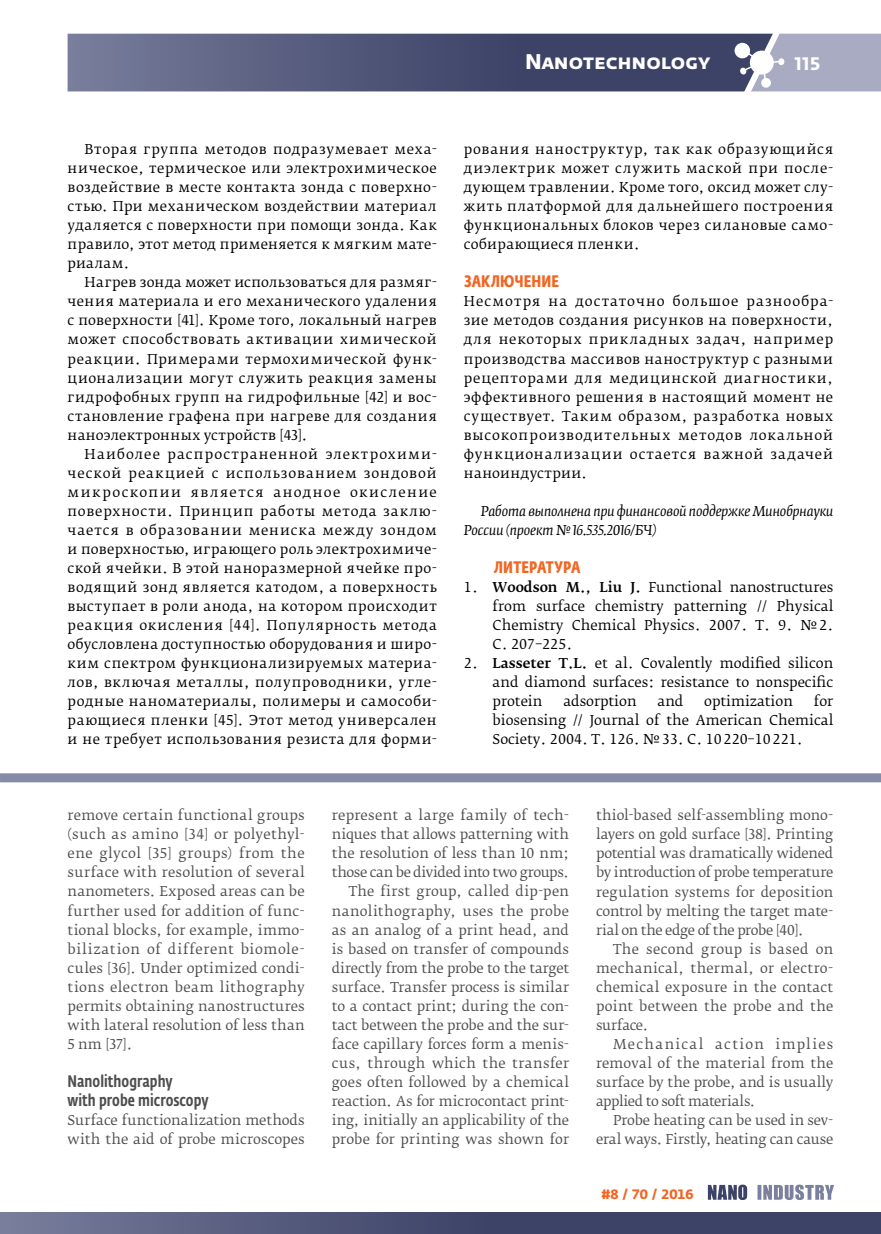
<style>
.page{position:relative;width:881px;height:1234px;background:#fff}
.page>*{position:absolute;margin:0;border:0;box-sizing:border-box;transform-origin:0 0}
.t1{font:700 21px "Fedra Sans Pro";color:#fff}
.t2{font:700 18px "Fedra Sans Alt Pro";color:#fff}
.t3{font:500 16.5px/19px "Fedra Sans Cond Pro";color:#4d4d4f}
.t4{font:700 16.5px "Fedra Sans Cond Pro";letter-spacing:.01em;color:#f26522}
.t5{font:13.5px/19px "Fedra Serif B Pro";letter-spacing:.01em;color:#000;text-align:justify}
.t6{font:13.5px/19px "Fedra Serif B Pro";color:#4d4d4f;text-align:justify}
.t7{font:italic 13.5px/19px "Fedra Serif B Pro";letter-spacing:-.005em;color:#000}
.t8{font:700 13.5px "Fedra Sans Alt Pro";color:#f26522}
.s1{font-weight:500}
</style>
<div class="page">
<svg style="left:68px;top:33px;width:812px;height:59px;background:#636886"></svg>
<div style="left:2px;top:1211px;width:878px;height:22px;background:linear-gradient(to right,#6c7191,#2e3559)"></div>
<hr style="left:0;top:1211px;width:2px;height:22px;background:#797e9c">
<svg style="left:757px;top:1184px;width:76px;height:15px"></svg>
<svg style="left:707px;top:1184px;width:39px;height:15px"></svg>
<div style="left:0;top:773px;width:880px;height:9px;background:#858aa6"></div>
<h1 class="t1" style="left:525px;top:49px;width:187px">Nanotechnology</h1>
<h2 class="t2" style="left:794px;top:52px;width:27px">115</h2>
<p class="t5" style="left:67px;top:140px;width:371px;text-indent:17px">Вторая группа методов подразумевает меха&shy;ническое, термическое или электрохимическое воздействие в месте контакта зонда с поверхно&shy;стью. При механическом воздействии материал удаляется с поверхности при помощи зонда. Как правило, этот метод применяется к мягким мате&shy;риалам.</p>
<p class="t5" style="left:67px;top:273px;width:370px;text-indent:17px">Нагрев зонда может использоваться для размяг&shy;чения материала и его механического удаления с поверхности [41]. Кроме того, локальный нагрев может способствовать активации химической реакции. Примерами термохимической функ&shy;ционализации могут служить реакция замены гидрофобных групп на гидрофильные [42] и вос&shy;становление графена при нагреве для создания наноэлектронных устройств [43].</p>
<p class="t5" style="left:67px;top:444px;width:370px;text-indent:17px">Наиболее распространенной электрохими&shy;ческой реакцией с использованием зондовой микроскопии является анодное окисление поверхности. Принцип работы метода заклю&shy;чается в образовании мениска между зондом и поверхностью, играющего роль электрохимиче&shy;ской ячейки. В этой наноразмерной ячейке про&shy;водящий зонд является катодом, а поверхность выступает в роли анода, на котором происходит реакция окисления [44]. Популярность метода обусловлена доступностью оборудования и широ&shy;ким спектром функционализируемых материа&shy;лов, включая металлы, полупроводники, угле&shy;родные наноматериалы, полимеры и самособи&shy;рающиеся пленки [45]. Этот метод универсален и не требует использования резиста для форми-</p>
<p class="t5" style="left:463px;top:140px;width:370px">рования наноструктур, так как образующийся диэлектрик может служить маской при после&shy;дующем травлении. Кроме того, оксид может слу&shy;жить платформой для дальнейшего построения функциональных блоков через силановые само&shy;собирающиеся пленки.</p>
<p class="t4" style="left:464px;top:271px;width:97px">Заключение</p>
<p class="t5" style="left:464px;top:292px;width:371px">Несмотря на достаточно большое разнообра&shy;зие методов создания рисунков на поверхности, для некоторых прикладных задач, например производства массивов наноструктур с разными рецепторами для медицинской диагностики, эффективного решения в настоящий момент не существует. Таким образом, разработка новых высокопроизводительных методов локальной функционализации остается важной задачей наноиндустрии.</p>
<p class="t7" style="left:464px;top:501px;width:371px;text-indent:17px">Работа выполнена при финансовой поддержке Минобрнауки<br>России (проект №16.535.2016/БЧ)</p>
<p class="t4" style="left:493px;top:557px;width:88px">Литература</p>
<p class="t5" style="left:492px;top:577px;width:342px;text-indent:-29px">1. <span class="s1">Woodson M., Liu J.</span> Functional nanostructures from surface chemistry patterning // Physical Chemistry Chemical Physics. 2007. Т. 9. №2.<br>С. 207–225.</p>
<p class="t5" style="left:492px;top:653px;width:342px;text-indent:-29px">2. <span class="s1">Lasseter T.L.</span> et al. Covalently modified silicon and diamond surfaces: resistance to nonspecific protein</p>
<p class="t5" style="left:492px;top:691px;width:342px;text-indent:321px">for biosensing // Journal of the American Chemical Society. 2004. Т. 126. №33. С. 10220–10221.</p>
<p class="t5" style="left:563px;top:691px;width:75px">adsorption</p>
<p class="t5" style="left:657px;top:691px;width:27px">and</p>
<p class="t5" style="left:704px;top:691px;width:90px">optimization</p>
<p class="t6" style="left:68px;top:805px;width:239px">remove certain functional groups (such as amino [34] or polyethyl&shy;ene glycol [35] groups) from the surface with resolution of several nanometers. Exposed areas can be further used for addition of func&shy;tional blocks, for example, immo&shy;bilization of different biomole&shy;cules [36]. Under optimized condi&shy;tions electron beam lithography permits obtaining nanostructures with lateral resolution of less than 5 nm [37].</p>
<p class="t3" style="left:68px;top:1071px;width:142px">Nanolithography<br>with probe microscopy</p>
<p class="t6" style="left:68px;top:1110px;width:238px">Surface functionalization methods with the aid of probe microscopes</p>
<p class="t6" style="left:331px;top:805px;width:239px;text-align:right">represent a large family of tech&shy;niques that allows patterning with the resolution of less than 10 nm; those can be divided into two groups.<br>The first group, called dip-pen nanolithography, uses the probe as an analog of a print head, and is based on transfer of compounds directly from the probe to the target surface. Transfer process is similar to a contact print; during the con&shy;tact between the probe and the sur&shy;face capillary forces form a menis&shy;cus, through which the transfer goes often followed by a chemical reaction. As for microcontact print&shy;ing, initially an applicability of the probe for printing was shown for</p>
<p class="t6" style="left:595px;top:805px;width:239px">thiol-based self-assembling mono&shy;layers on gold surface [38]. Printing potential was dramatically widened by introduction of probe temperature regulation systems for deposition control by melting the target mate&shy;rial on the edge of the probe [40].</p>
<p class="t6" style="left:595px;top:939px;width:239px;text-indent:17px">The second group is based on mechanical, thermal, or electro&shy;chemical exposure in the contact point between the probe and the surface.</p>
<p class="t6" style="left:595px;top:1034px;width:239px;text-indent:17px">Mechanical action implies removal of the material from the surface by the probe, and is usually applied to soft materials.</p>
<p class="t6" style="left:595px;top:1110px;width:239px;text-align:right">Probe heating can be used in sev&shy;eral ways. Firstly, heating can cause</p>
<p class="t8" style="left:601px;top:1185px;width:94px">#8 / 70 / 2016</p>
</div>
